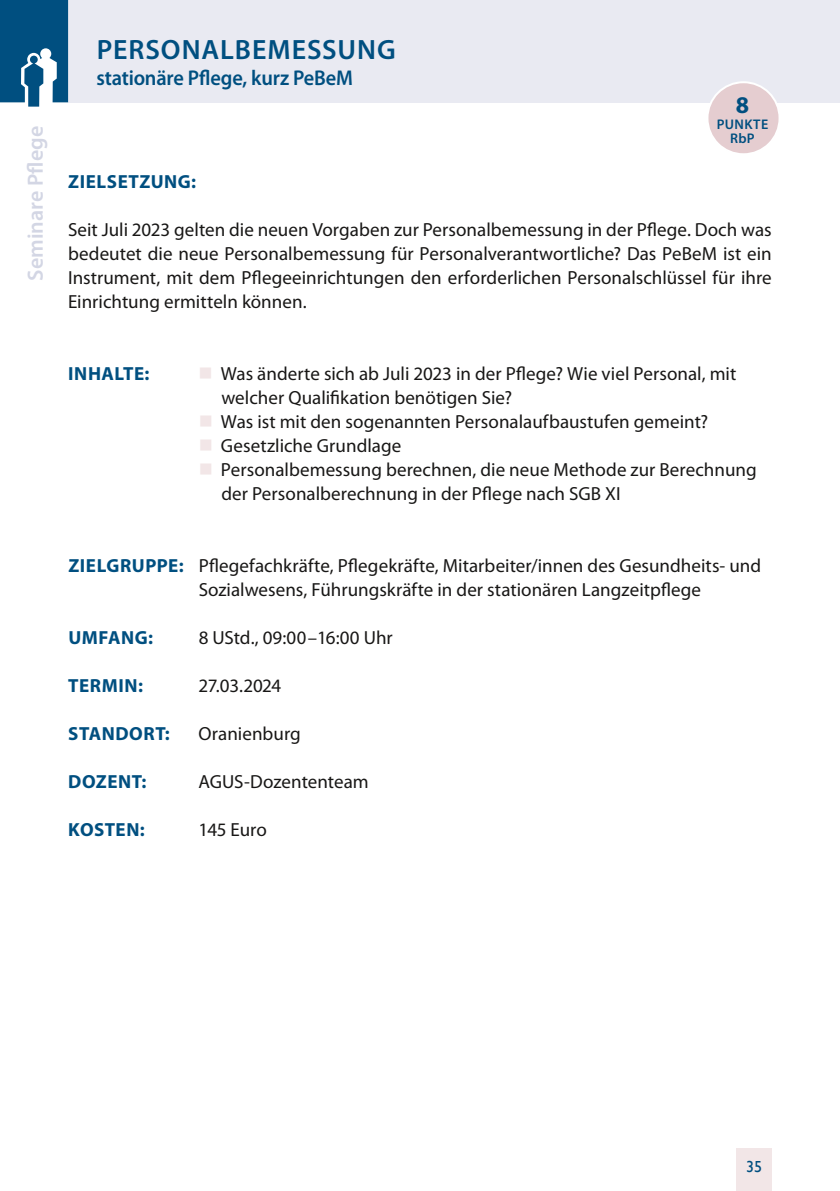
<style>
.page{position:relative;width:840px;height:1191px;background:#fff}
.page>*{position:absolute;margin:0;border:0;box-sizing:border-box;transform-origin:0 0}
.t1{font:600 28px "Myriad Pro";letter-spacing:.035em;color:#004f80}
.t2{font:700 24px "Myriad Pro";color:#004f80}
.t3{font:600 22px "Myriad Pro";color:#d3d6e4}
.t4{font:600 21.4px "Myriad Pro";letter-spacing:-.005em;color:#004f80;scale:.95 1}
.t5{font:19px/24px "Myriad Pro";color:#181716}
.t6{font:700 19px "Myriad Pro";letter-spacing:.03em;color:#004f80}
.t7{font:16px "Gill Sans";color:#004f80}
.t8{font:600 14px/14px "Myriad Pro";letter-spacing:.025em;color:#004f80;text-align:center}
.s1{font-weight:700;color:#004f80}
</style>
<div class="page">
<div style="left:68px;top:0;width:771px;height:102px;background:#e9eaf2"></div>
<svg style="left:0;top:0;width:68px;height:107px;background:#286b94"></svg>
<svg style="left:706px;top:81px;width:74px;height:73px"></svg>
<div style="left:736px;top:1148px;width:35px;height:43px;background:#f2e6e7"></div>
<p class="t3" style="left:25px;top:280px;width:156px;rotate:-90deg">SEMINARE PFLEGE</p>
<h1 class="t1" style="left:97px;top:36px;width:300px">PERSONALBEMESSUNG</h1>
<p class="t4" style="left:96px;top:67px;width:271px">STATIONÄRE PFLEGE, KURZ PEBEM</p>
<p class="t2" style="left:735px;top:92px;width:15px">8</p>
<p class="t8" style="left:716px;top:117px;width:53px">PUNKTE<br>RBP</p>
<p class="t6" style="left:68px;top:172px;width:129px">ZIELSETZUNG:</p>
<p class="t5" style="left:68px;top:219px;width:704px;text-align:justify">Seit Juli 2023 gelten die neuen Vorgaben zur Personalbemessung in der Pflege. Doch was bedeutet die neue Personalbemessung für Personalverantwortliche? Das PeBeM ist ein Instrument, mit dem Pflegeeinrichtungen den erforderlichen Personalschlüssel für ihre Einrichtung ermitteln können.</p>
<p class="t6" style="left:68px;top:364px;width:83px">INHALTE:</p>
<p class="t5" style="left:221px;top:363px;width:537px">Was änderte sich ab Juli 2023 in der Pflege? Wie viel Personal, mit welcher Qualifikation benötigen Sie?<br>Was ist mit den sogenannten Personalaufbaustufen gemeint?<br>Gesetzliche Grundlage<br>Personalbemessung berechnen, die neue Methode zur Berechnung der Personalberechnung in der Pflege nach SGB XI</p>
<p class="t5" style="left:198px;top:555px;width:564px;text-indent:-130px"><span class="s1">ZIELGRUPPE:</span> Pflegefachkräfte, Pflegekräfte, Mitarbeiter/innen des Gesundheits- und<br>Sozialwesens, Führungskräfte in der stationären Langzeitpflege</p>
<p class="t6" style="left:68px;top:628px;width:86px">UMFANG:</p>
<p class="t5" style="left:198px;top:627px;width:195px">8 UStd., 09:00–16:00 Uhr</p>
<p class="t6" style="left:68px;top:676px;width:76px">TERMIN:</p>
<p class="t5" style="left:198px;top:675px;width:84px">27.03.2024</p>
<p class="t6" style="left:68px;top:724px;width:103px">STANDORT:</p>
<p class="t5" style="left:198px;top:723px;width:104px">Oranienburg</p>
<p class="t6" style="left:68px;top:772px;width:79px">DOZENT:</p>
<p class="t5" style="left:198px;top:771px;width:171px">AGUS-Dozententeam</p>
<p class="t6" style="left:68px;top:820px;width:78px">KOSTEN:</p>
<p class="t5" style="left:198px;top:819px;width:70px">145 Euro</p>
<p class="t7" style="left:745px;top:1157px;width:17px">35</p>
</div>
